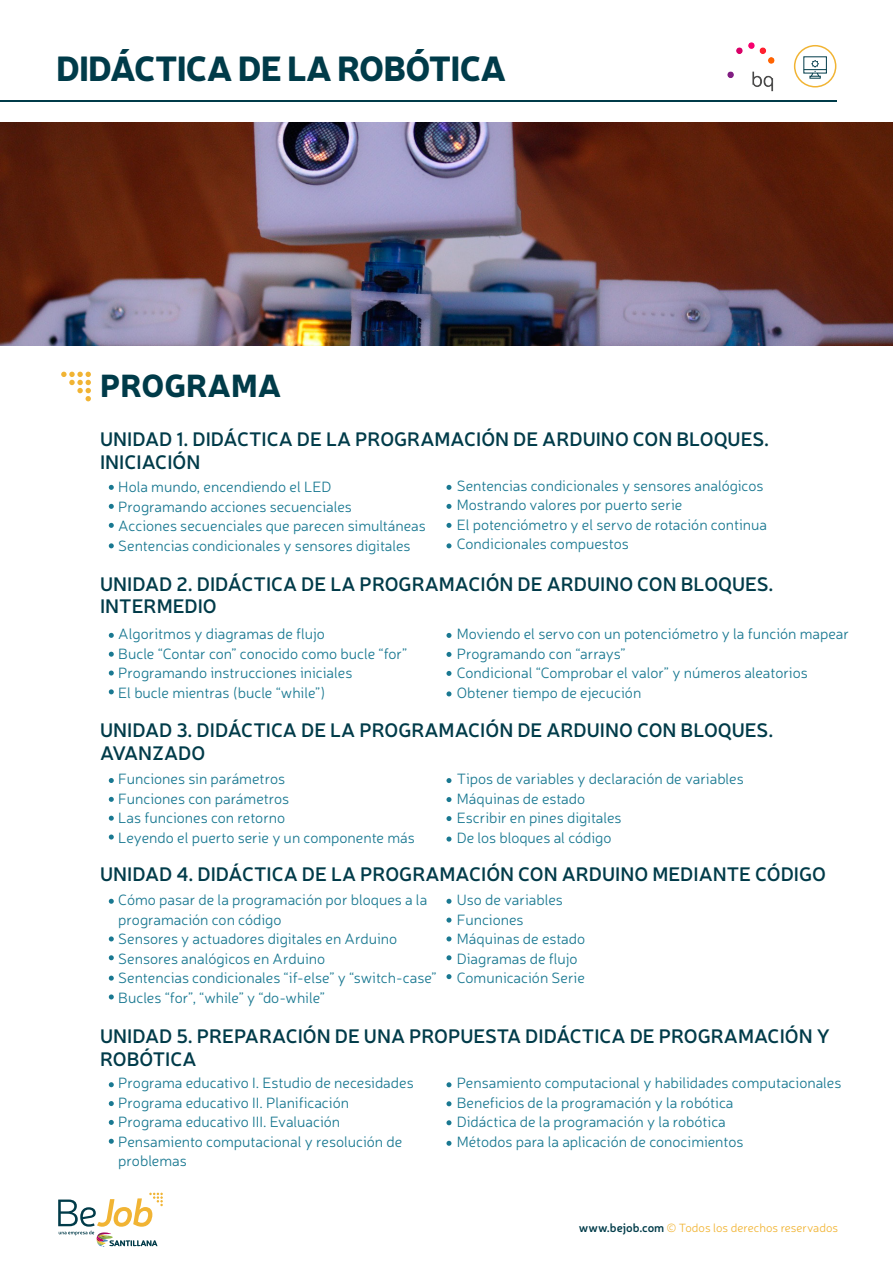
<style>
.page{position:relative;width:893px;height:1263px;background:#fff}
.page>*{position:absolute;margin:0;border:0;box-sizing:border-box;transform-origin:0 0}
.t1{font:900 34.5px "Neris";letter-spacing:-.025em;color:#003b49}
.t2{font:900 31.5px "Neris";color:#003b49}
.t3{font:600 19.5px/22.5px "Neris";color:#003b49}
.t4{font:300 15px/19.5px "Neris";color:#197891}
.t5{font:300 12px "Neris";color:#f1b434}
.s1{font-weight:600;color:#003b49}
</style>
<div class="page">
<hr style="left:0;top:100px;width:837px;height:1px;background:#003b49">
<svg style="left:61px;top:372px;width:30px;height:29px"></svg>
<svg style="left:109px;top:485px;width:5px;height:5px"></svg>
<svg style="left:109px;top:504px;width:5px;height:5px"></svg>
<svg style="left:109px;top:523px;width:5px;height:5px"></svg>
<svg style="left:446px;top:485px;width:5px;height:5px"></svg>
<svg style="left:446px;top:504px;width:5px;height:5px"></svg>
<svg style="left:446px;top:523px;width:5px;height:5px"></svg>
<svg style="left:109px;top:543px;width:5px;height:5px"></svg>
<svg style="left:446px;top:543px;width:5px;height:5px"></svg>
<svg style="left:446px;top:633px;width:5px;height:5px"></svg>
<svg style="left:446px;top:652px;width:5px;height:5px"></svg>
<svg style="left:446px;top:671px;width:5px;height:5px"></svg>
<svg style="left:446px;top:691px;width:5px;height:5px"></svg>
<svg style="left:109px;top:633px;width:5px;height:5px"></svg>
<svg style="left:109px;top:652px;width:5px;height:5px"></svg>
<svg style="left:109px;top:670px;width:5px;height:5px"></svg>
<svg style="left:109px;top:689px;width:5px;height:5px"></svg>
<svg style="left:446px;top:778px;width:5px;height:5px"></svg>
<svg style="left:446px;top:797px;width:5px;height:5px"></svg>
<svg style="left:446px;top:816px;width:5px;height:5px"></svg>
<svg style="left:446px;top:836px;width:5px;height:5px"></svg>
<svg style="left:109px;top:778px;width:5px;height:5px"></svg>
<svg style="left:109px;top:797px;width:5px;height:5px"></svg>
<svg style="left:109px;top:816px;width:5px;height:5px"></svg>
<svg style="left:109px;top:834px;width:5px;height:5px"></svg>
<svg style="left:446px;top:1082px;width:5px;height:5px"></svg>
<svg style="left:446px;top:1101px;width:5px;height:5px"></svg>
<svg style="left:446px;top:1120px;width:5px;height:5px"></svg>
<svg style="left:446px;top:1141px;width:5px;height:5px"></svg>
<svg style="left:109px;top:1082px;width:5px;height:5px"></svg>
<svg style="left:109px;top:1101px;width:5px;height:5px"></svg>
<svg style="left:109px;top:1120px;width:5px;height:5px"></svg>
<svg style="left:109px;top:1139px;width:5px;height:5px"></svg>
<svg style="left:109px;top:899px;width:5px;height:5px"></svg>
<svg style="left:109px;top:936px;width:5px;height:5px"></svg>
<svg style="left:109px;top:976px;width:5px;height:5px"></svg>
<svg style="left:109px;top:994px;width:5px;height:5px"></svg>
<svg style="left:109px;top:955px;width:5px;height:5px"></svg>
<svg style="left:446px;top:899px;width:5px;height:5px"></svg>
<svg style="left:446px;top:917px;width:5px;height:5px"></svg>
<svg style="left:446px;top:936px;width:5px;height:5px"></svg>
<svg style="left:446px;top:955px;width:5px;height:5px"></svg>
<svg style="left:446px;top:974px;width:5px;height:5px"></svg>
<img style="left:0;top:122px;width:893px;height:223px">
<svg style="left:58px;top:1193px;width:105px;height:54px"></svg>
<div style="left:794px;top:45px;width:42px;height:43px;border:2px solid #f1b434;border-radius:50%"></div>
<div style="left:803px;top:56px;width:24px;height:17px;border:1px solid #003b49"></div>
<svg style="left:804px;top:60px;width:22px;height:19px"></svg>
<img style="left:727px;top:42px;width:48px;height:50px">
<h1 class="t1" style="left:56px;top:43px;width:452px">DIDÁCTICA DE LA ROBÓTICA</h1>
<h2 class="t2" style="left:100px;top:362px;width:183px">PROGRAMA</h2>
<h3 class="t3" style="left:100px;top:427px;width:670px">UNIDAD 1. DIDÁCTICA DE LA PROGRAMACIÓN DE ARDUINO CON BLOQUES.<br>INICIACIÓN</h3>
<p class="t4" style="left:118px;top:477px;width:309px">Hola mundo, encendiendo el LED<br>Programando acciones secuenciales<br>Acciones secuenciales que parecen simultáneas Sentencias condicionales y sensores digitales</p>
<p class="t4" style="left:457px;top:475px;width:312px">Sentencias condicionales y sensores analógicos Mostrando valores por puerto serie<br>El potenciómetro y el servo de rotación continua Condicionales compuestos</p>
<h3 class="t3" style="left:100px;top:572px;width:675px">UNIDAD 2. DIDÁCTICA DE LA PROGRAMACIÓN DE ARDUINO CON BLOQUES.<br>INTERMEDIO</h3>
<p class="t4" style="left:118px;top:623px;width:290px">Algoritmos y diagramas de flujo<br>Bucle “Contar con” conocido como bucle “for” Programando instrucciones iniciales<br>El bucle mientras (bucle “while”)</p>
<p class="t4" style="left:457px;top:623px;width:394px">Moviendo el servo con un potenciómetro y la función mapear Programando con “arrays”<br>Condicional “Comprobar el valor” y números aleatorios Obtener tiempo de ejecución</p>
<h3 class="t3" style="left:100px;top:718px;width:675px">UNIDAD 3. DIDÁCTICA DE LA PROGRAMACIÓN DE ARDUINO CON BLOQUES.<br>AVANZADO</h3>
<p class="t4" style="left:118px;top:769px;width:298px">Funciones sin parámetros<br>Funciones con parámetros<br>Las funciones con retorno<br>Leyendo el puerto serie y un componente más</p>
<p class="t4" style="left:457px;top:769px;width:288px">Tipos de variables y declaración de variables<br>Máquinas de estado<br>Escribir en pines digitales<br>De los bloques al código</p>
<h3 class="t3" style="left:100px;top:862px;width:727px">UNIDAD 4. DIDÁCTICA DE LA PROGRAMACIÓN CON ARDUINO MEDIANTE CÓDIGO</h3>
<p class="t4" style="left:118px;top:889px;width:320px">Cómo pasar de la programación por bloques a la programación con código<br>Sensores y actuadores digitales en Arduino Sensores analógicos en Arduino<br>Sentencias condicionales “if-else” y “switch-case” Bucles “for”, “while” y “do-while”</p>
<p class="t4" style="left:457px;top:889px;width:130px">Uso de variables<br>Funciones<br>Máquinas de estado<br>Diagramas de flujo<br>Comunicación Serie</p>
<h3 class="t3" style="left:100px;top:1024px;width:731px">UNIDAD 5. PREPARACIÓN DE UNA PROPUESTA DIDÁCTICA DE PROGRAMACIÓN Y<br>ROBÓTICA</h3>
<p class="t4" style="left:118px;top:1073px;width:297px">Programa educativo I. Estudio de necesidades Programa educativo II. Planificación Programa educativo III. Evaluación Pensamiento computacional y resolución de problemas</p>
<p class="t4" style="left:457px;top:1073px;width:386px">Pensamiento computacional y habilidades computacionales Beneficios de la programación y la robótica<br>Didáctica de la programación y la robótica<br>Métodos para la aplicación de conocimientos</p>
<p class="t5" style="left:579px;top:1220px;width:261px"><span class="s1">www.bejob.com</span> © Todos los derechos reservados</p>
</div>
